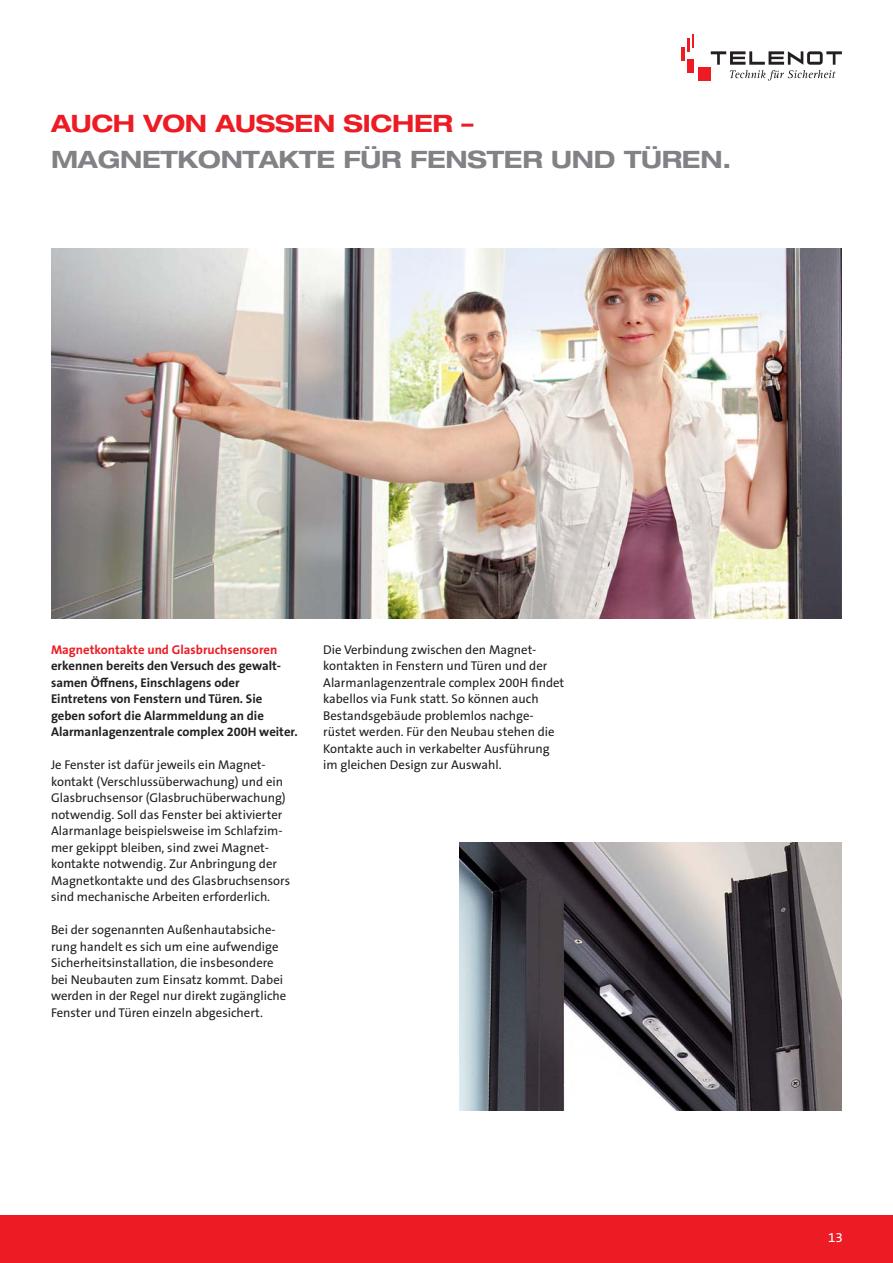
<style>
.page{position:relative;width:893px;height:1263px;background:#fff}
.page>*{position:absolute;margin:0;border:0;box-sizing:border-box;transform-origin:0 0}
.t1{font:700 expanded 24px "Helvetica Neue LT Pro";letter-spacing:-.01em;color:#808285}
.t2{font:700 expanded 24px "Helvetica Neue LT Pro";letter-spacing:-.01em;color:#ed1c24}
.t3{font:13.5px "The Sans B Plus W5 Plain";color:#fff}
.t4{font:12.75px/16.5px "The Sans B Plus W5 Plain";color:#231f20}
.t5{font:700 12.75px/16.5px "The Sans B Plus W7";color:#231f20}
.t6{font:700 12.75px "The Sans B Plus W7";color:#ed1c24}
</style>
<div class="page">
<img style="left:459px;top:842px;width:383px;height:269px">
<img style="left:51px;top:249px;width:791px;height:370px">
<div style="left:0;top:1215px;width:893px;height:48px;background:#ed1c24"></div>
<div style="left:698px;top:68px;width:13px;height:13px;background:#ed1c24"></div>
<svg style="left:681px;top:35px;width:13px;height:26px"></svg>
<div style="left:687px;top:59px;width:7px;height:13px;background:#ed1c24"></div>
<svg style="left:711px;top:51px;width:131px;height:30px"></svg>
<h1 class="t2" style="left:51px;top:110px;width:424px">AUCH VON AUSSEN SICHER –</h1>
<h1 class="t1" style="left:51px;top:146px;width:682px">MAGNETKONTAKTE FÜR FENSTER UND TÜREN.</h1>
<p class="t6" style="left:51px;top:643px;width:228px">Magnetkontakte und Glasbruchsensoren</p>
<p class="t5" style="left:51px;top:658px;width:248px">erkennen bereits den Versuch des gewalt&shy;samen Öffnens, Einschlagens oder Eintretens von Fenstern und Türen. Sie geben sofort die Alarmmeldung an die Alarmanlagenzentrale complex 200H weiter.</p>
<p class="t4" style="left:51px;top:757px;width:241px">Je Fenster ist dafür jeweils ein Magnet&shy;kontakt (Verschlussüberwachung) und ein Glasbruchsensor (Glasbruchüberwachung) notwendig. Soll das Fenster bei aktivierter Alarmanlage beispielsweise im Schlafzim&shy;mer gekippt bleiben, sind zwei Magnet&shy;kontakte notwendig. Zur Anbringung der Magnetkontakte und des Glasbruchsensors sind mechanische Arbeiten erforderlich.</p>
<p class="t4" style="left:51px;top:922px;width:237px">Bei der sogenannten Außenhautabsiche&shy;rung handelt es sich um eine aufwendige Sicherheitsinstallation, die insbesondere bei Neubauten zum Einsatz kommt. Dabei werden in der Regel nur direkt zugängliche Fenster und Türen einzeln abgesichert.</p>
<p class="t4" style="left:323px;top:642px;width:243px">Die Verbindung zwischen den Magnet&shy;kontakten in Fenstern und Türen und der Alarmanlagenzentrale complex 200H findet kabellos via Funk statt. So können auch Bestandsgebäude problemlos nachge&shy;rüstet werden. Für den Neubau stehen die Kontakte auch in verkabelter Ausführung im gleichen Design zur Auswahl.</p>
<p class="t3" style="left:828px;top:1231px;width:16px">13</p>
</div>
